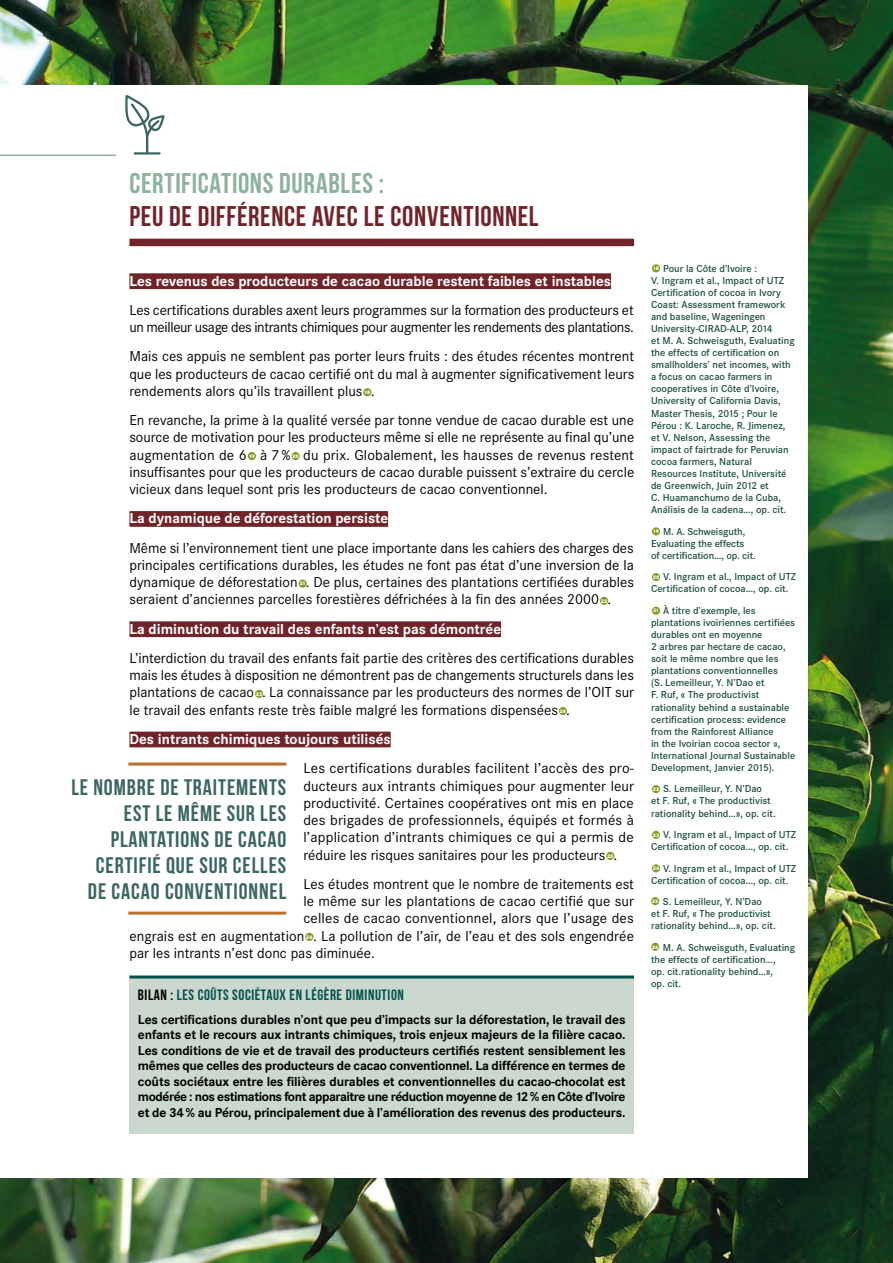
<style>
.page{position:relative;width:893px;height:1263px;background:#fff}
.page>*{position:absolute;margin:0;border:0;box-sizing:border-box;transform-origin:0 0}
.t1{font:28.5px "Bebas Neue";letter-spacing:.02em;color:#70242a}
.t2{font:28.5px "Bebas Neue";letter-spacing:.025em;color:#8db39e}
.t3{font:22.5px/25.8px "Bebas Neue";letter-spacing:.04em;color:#3c6662;text-align:right}
.t4{font:15px/17.2px "Corporate S";color:#000;text-align:justify}
.t5{font:700 15px "Corporate S";color:#fff}
.t6{font:15px/17.2px "Corporate S";letter-spacing:-.025em;color:#000}
.t7{font:15px "Bebas Neue";letter-spacing:.04em;color:#00524d}
.t8{font:700 13.5px/15.6px "Corporate S";letter-spacing:-.015em;color:#000;text-align:justify}
.t9{font:600 10.5px/12px "Corporate S";color:#205042}
.t10{font:800 5.4px "Corporate S";color:#fff}
.s1{color:#000}
</style>
<div class="page">
<img style="left:0;top:0;width:893px;height:1263px">
<div style="left:0;top:85px;width:808px;height:1092px;background:#fff"></div>
<div style="left:129px;top:977px;width:505px;height:156px;background:#cad8ce"></div>
<div style="left:129px;top:239px;width:505px;height:7px;background:#70242a"></div>
<div style="left:129px;top:273px;width:482px;height:16px;background:#70242a"></div>
<div style="left:129px;top:511px;width:259px;height:16px;background:#70242a"></div>
<div style="left:129px;top:621px;width:372px;height:16px;background:#70242a"></div>
<div style="left:129px;top:732px;width:262px;height:15px;background:#70242a"></div>
<hr style="left:129px;top:975px;width:505px;height:3px;background:#00524d">
<div style="left:363px;top:388px;width:8px;height:8px;background:#809e22;border-radius:50%"></div>
<div style="left:248px;top:452px;width:8px;height:8px;background:#809e22;border-radius:50%"></div>
<div style="left:291px;top:452px;width:9px;height:8px;background:#809e22;border-radius:50%"></div>
<div style="left:299px;top:579px;width:8px;height:9px;background:#809e22;border-radius:50%"></div>
<div style="left:600px;top:597px;width:8px;height:8px;background:#809e22;border-radius:50%"></div>
<div style="left:255px;top:690px;width:8px;height:8px;background:#809e22;border-radius:50%"></div>
<div style="left:559px;top:707px;width:8px;height:8px;background:#809e22;border-radius:50%"></div>
<div style="left:606px;top:852px;width:8px;height:8px;background:#809e22;border-radius:50%"></div>
<div style="left:305px;top:933px;width:8px;height:8px;background:#809e22;border-radius:50%"></div>
<svg style="left:125px;top:95px;width:39px;height:60px"></svg>
<div style="left:651px;top:897px;width:8px;height:8px;background:#809e22;border-radius:50%"></div>
<div style="left:651px;top:943px;width:8px;height:8px;background:#809e22;border-radius:50%"></div>
<div style="left:652px;top:264px;width:8px;height:8px;background:#809e22;border-radius:50%"></div>
<div style="left:652px;top:527px;width:8px;height:8px;background:#809e22;border-radius:50%"></div>
<div style="left:652px;top:573px;width:8px;height:8px;background:#809e22;border-radius:50%"></div>
<div style="left:652px;top:607px;width:8px;height:8px;background:#809e22;border-radius:50%"></div>
<div style="left:652px;top:785px;width:8px;height:8px;background:#809e22;border-radius:50%"></div>
<div style="left:652px;top:831px;width:8px;height:8px;background:#809e22;border-radius:50%"></div>
<div style="left:652px;top:864px;width:8px;height:8px;background:#809e22;border-radius:50%"></div>
<hr style="left:128px;top:762px;width:158px;height:3px;background:#bb7029">
<hr style="left:128px;top:911px;width:158px;height:3px;background:#bb7029">
<hr style="left:0;top:155px;width:116px;height:1px;background:#8db39e">
<h1 class="t2" style="left:129px;top:168px;width:256px">CERTIFICATIONS DURABLES :</h1>
<h1 class="t1" style="left:129px;top:200px;width:409px">PEU DE DIFFÉRENCE AVEC LE CONVENTIONNEL</h1>
<p class="t5" style="left:129px;top:272px;width:483px">Les revenus des producteurs de cacao durable restent faibles et instables</p>
<p class="t6" style="left:129px;top:302px;width:506px">Les certifications durables axent leurs programmes sur la formation des producteurs et un meilleur usage des intrants chimiques pour augmenter les rendements des plantations.</p>
<p class="t4" style="left:129px;top:348px;width:506px">Mais ces appuis ne semblent pas porter leurs fruits : des études récentes montrent que les producteurs de cacao certifié ont du mal à augmenter significativement leurs rendements alors qu’ils travaillent plus .</p>
<p class="t4" style="left:129px;top:412px;width:506px">En revanche, la prime à la qualité versée par tonne vendue de cacao durable est une source de motivation pour les producteurs même si elle ne représente au final qu’une augmentation de 6 à 7% du prix. Globalement, les hausses de revenus restent insuffisantes pour que les producteurs de cacao durable puissent s’extraire du cercle vicieux dans lequel sont pris les producteurs de cacao conventionnel.</p>
<p class="t5" style="left:129px;top:510px;width:260px">La dynamique de déforestation persiste</p>
<p class="t4" style="left:129px;top:539px;width:506px">Même si l’environnement tient une place importante dans les cahiers des charges des principales certifications durables, les études ne font pas état d’une inversion de la dynamique de déforestation . De plus, certaines des plantations certifiées durables seraient d’anciennes parcelles forestières défrichées à la fin des années 2000 .</p>
<p class="t5" style="left:129px;top:620px;width:373px">La diminution du travail des enfants n’est pas démontrée</p>
<p class="t4" style="left:129px;top:650px;width:506px">L’interdiction du travail des enfants fait partie des critères des certifications durables mais les études à disposition ne démontrent pas de changements structurels dans les plantations de cacao . La connaissance par les producteurs des normes de l’OIT sur le travail des enfants reste très faible malgré les formations dispensées .</p>
<p class="t5" style="left:129px;top:730px;width:263px">Des intrants chimiques toujours utilisés</p>
<p class="t4" style="left:303px;top:760px;width:332px">Les certifications durables facilitent l’accès des pro&shy;ducteurs aux intrants chimiques pour augmenter leur productivité. Certaines coopératives ont mis en place des brigades de professionnels, équipés et formés à l’application d’intrants chimiques ce qui a permis de réduire les risques sanitaires pour les producteurs .</p>
<p class="t4" style="left:303px;top:875px;width:332px">Les études montrent que le nombre de traitements est</p>
<p class="t4" style="left:303px;top:893px;width:332px">le même sur les plantations de cacao certifié que sur</p>
<p class="t4" style="left:303px;top:910px;width:332px">celles de cacao conventionnel, alors que l’usage des</p>
<p class="t4" style="left:129px;top:927px;width:506px">engrais est en augmentation . La pollution de l’air, de l’eau et des sols engendrée</p>
<p class="t4" style="left:129px;top:944px;width:247px">par les intrants n’est donc pas diminuée.</p>
<p class="t7" style="left:138px;top:986px;width:267px"><span class="s1">BILAN :</span> LES COÛTS SOCIÉTAUX EN LÉGÈRE DIMINUTION</p>
<p class="t8" style="left:138px;top:1012px;width:489px">Les certifications durables n’ont que peu d’impacts sur la déforestation, le travail des enfants et le recours aux intrants chimiques, trois enjeux majeurs de la filière cacao.<br>Les conditions de vie et de travail des producteurs certifiés restent sensiblement les mêmes que celles des producteurs de cacao conventionnel. La différence en termes de coûts sociétaux entre les filières durables et conventionnelles du cacao-chocolat est modérée : nos estimations font apparaitre une réduction moyenne de 12% en Côte d’Ivoire et de 34% au Pérou, principalement due à l’amélioration des revenus des producteurs.</p>
<p class="t10" style="left:364px;top:389px;width:8px">18</p>
<p class="t10" style="left:249px;top:453px;width:8px">19</p>
<p class="t10" style="left:292px;top:453px;width:8px">20</p>
<p class="t10" style="left:300px;top:580px;width:7px">21</p>
<p class="t10" style="left:601px;top:597px;width:8px">22</p>
<p class="t10" style="left:256px;top:690px;width:8px">23</p>
<p class="t10" style="left:560px;top:708px;width:8px">24</p>
<h2 class="t3" style="left:71px;top:774px;width:216px">LE NOMBRE DE TRAITEMENTS<br>EST LE MÊME SUR LES<br>PLANTATIONS DE CACAO<br>CERTIFIÉ QUE SUR CELLES<br>DE CACAO CONVENTIONNEL</h2>
<p class="t10" style="left:607px;top:852px;width:8px">25</p>
<p class="t10" style="left:306px;top:933px;width:8px">26</p>
<p class="t9" style="left:651px;top:262px;width:145px;text-indent:12px">Pour la Côte d’Ivoire :<br>V. Ingram et al., Impact of UTZ<br>Certification of cocoa in Ivory<br>Coast: Assessment framework and baseline, Wageningen<br>University-CIRAD-ALP, 2014<br>et M. A. Schweisguth, Evaluating the effects of certification on smallholders’ net incomes, with a focus on cacao farmers in cooperatives in Côte d’Ivoire,<br>University of California Davis,<br>Master Thesis, 2015 ; Pour le<br>Pérou : K. Laroche, R. Jimenez, et V. Nelson, Assessing the impact of fairtrade for Peruvian cocoa farmers, Natural<br>Resources Institute, Université de Greenwich, Juin 2012 et<br>C. Huamanchumo de la Cuba,<br>Análisis de la cadena…, op. cit.</p>
<p class="t9" style="left:651px;top:525px;width:106px;text-indent:12px">M. A. Schweisguth,<br>Evaluating the effects<br>of certification…, op. cit.</p>
<p class="t9" style="left:651px;top:571px;width:146px;text-indent:12px">V. Ingram et al., Impact of UTZ<br>Certification of cocoa…, op. cit.</p>
<p class="t9" style="left:651px;top:604px;width:146px;text-indent:12px">À titre d’exemple, les plantations ivoiriennes certifiées durables ont en moyenne<br>2 arbres par hectare de cacao, soit le même nombre que les plantations conventionnelles<br>(S. Lemeilleur, Y. N’Dao et<br>F. Ruf, « The productivist rationality behind a sustainable certification process: evidence from the Rainforest Alliance<br>in the Ivoirian cocoa sector »,<br>International Journal Sustainable<br>Development, Janvier 2015).</p>
<p class="t9" style="left:651px;top:783px;width:126px;text-align:center">S. Lemeilleur, Y. N’Dao<br>et F. Ruf, « The productivist rationality behind…», op. cit.</p>
<p class="t9" style="left:651px;top:829px;width:146px;text-indent:12px">V. Ingram et al., Impact of UTZ<br>Certification of cocoa…, op. cit.</p>
<p class="t9" style="left:651px;top:862px;width:146px;text-indent:12px">V. Ingram et al., Impact of UTZ<br>Certification of cocoa…, op. cit.</p>
<p class="t9" style="left:651px;top:896px;width:126px"><sup>25</sup> S. Lemeilleur, Y. N’Dao<br>et F. Ruf, « The productivist rationality behind…», op. cit.</p>
<p class="t9" style="left:651px;top:941px;width:146px"><sup>26</sup> M. A. Schweisguth, Evaluating the effects of certification…,<br>op. cit.rationality behind…»,<br>op. cit.</p>
<p class="t10" style="left:653px;top:265px;width:8px">18</p>
<p class="t10" style="left:653px;top:528px;width:8px">19</p>
<p class="t10" style="left:653px;top:574px;width:8px">20</p>
<p class="t10" style="left:653px;top:607px;width:7px">21</p>
<p class="t10" style="left:653px;top:786px;width:8px">22</p>
<p class="t10" style="left:653px;top:831px;width:8px">23</p>
<p class="t10" style="left:653px;top:865px;width:8px">24</p>
</div>
